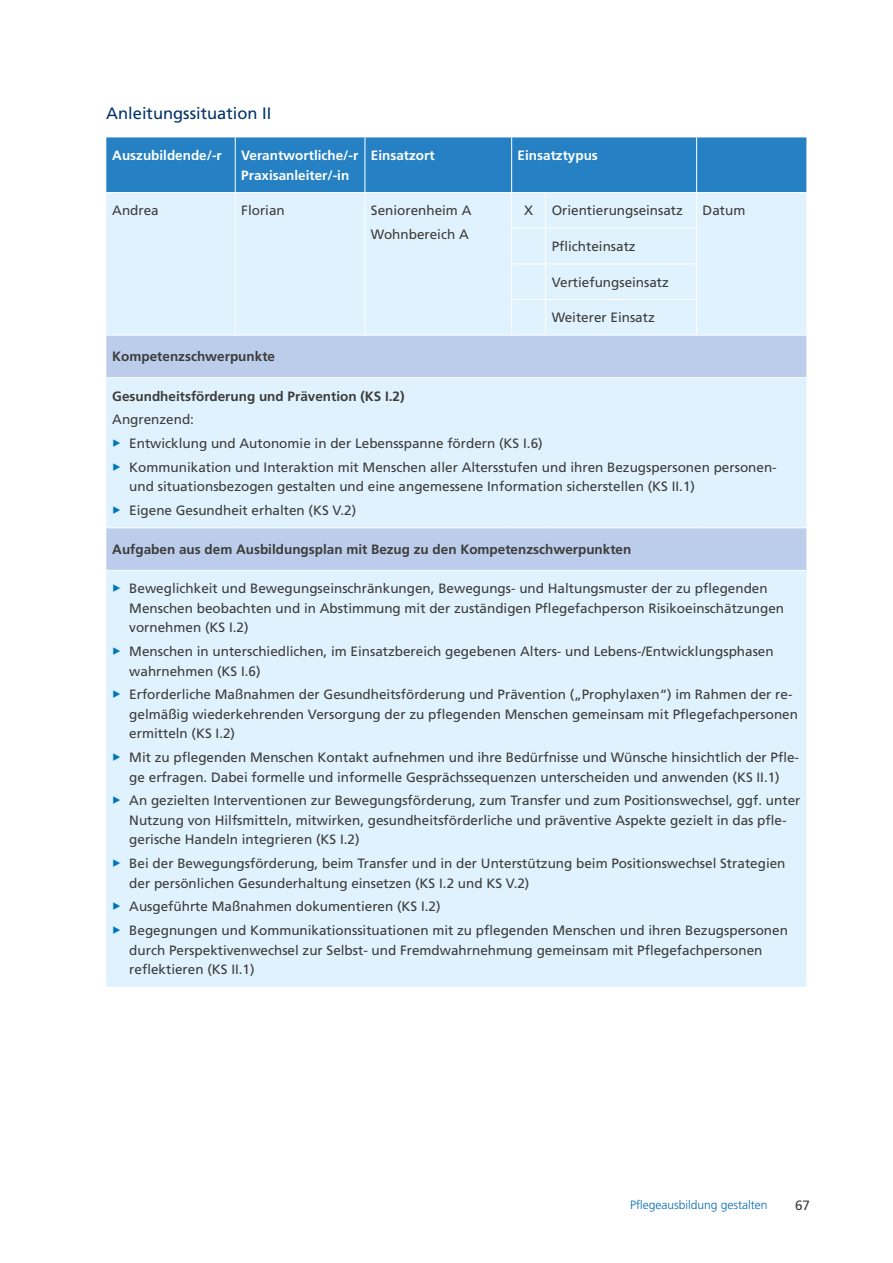
<style>
.page{position:relative;width:893px;height:1263px;background:#fff}
.page>*{position:absolute;margin:0;border:0;box-sizing:border-box;transform-origin:0 0}
.id242{font:16.5px "Frutiger LT Std";color:#00336a}
.id250{font:13.5px/19.5px "Frutiger LT Std";color:#3c3c3b}
.id253{font:700 13.5px "Frutiger LT Std";color:#3c3c3b}
.id252{font:13.5px "Frutiger LT Std";color:#3c3c3b}
.id254{font:700 13.5px/19.5px "Frutiger LT Std";color:#fff}
.t1{font:300 12px "Frutiger LT Std";color:#0069b4}
.s1{font-family:"Fago Pro";color:#0075bc}
</style>
<div class="page">
<div style="left:106px;top:137px;width:700px;height:55px;background:#2581c4"></div>
<div style="left:106px;top:193px;width:700px;height:794px;background:#dff2fd"></div>
<svg style="left:106px;top:336px;width:700px;height:234px;background:#d2e5f6"></svg>
<hr style="left:235px;top:137px;width:1px;height:55px;background:#fff">
<hr style="left:365px;top:137px;width:1px;height:55px;background:#fff">
<hr style="left:511px;top:137px;width:1px;height:55px;background:#fff">
<hr style="left:696px;top:137px;width:1px;height:55px;background:#fff">
<hr style="left:235px;top:193px;width:1px;height:35px;background:#fff">
<hr style="left:365px;top:193px;width:1px;height:35px;background:#fff">
<hr style="left:511px;top:193px;width:1px;height:35px;background:#fff">
<hr style="left:545px;top:193px;width:1px;height:35px;background:#fff">
<hr style="left:696px;top:193px;width:1px;height:35px;background:#fff">
<hr style="left:235px;top:228px;width:1px;height:36px;background:#fff">
<hr style="left:365px;top:228px;width:1px;height:36px;background:#fff">
<hr style="left:511px;top:228px;width:35px;height:1px;background:#fff">
<hr style="left:511px;top:229px;width:1px;height:34px;background:#fff">
<hr style="left:546px;top:228px;width:151px;height:1px;background:#fff">
<hr style="left:545px;top:229px;width:1px;height:34px;background:#fff">
<hr style="left:696px;top:229px;width:1px;height:34px;background:#fff">
<hr style="left:235px;top:264px;width:1px;height:35px;background:#fff">
<hr style="left:365px;top:264px;width:1px;height:35px;background:#fff">
<hr style="left:511px;top:263px;width:35px;height:1px;background:#fff">
<hr style="left:511px;top:264px;width:1px;height:35px;background:#fff">
<hr style="left:546px;top:263px;width:151px;height:1px;background:#fff">
<hr style="left:545px;top:264px;width:1px;height:35px;background:#fff">
<hr style="left:696px;top:264px;width:1px;height:35px;background:#fff">
<hr style="left:235px;top:299px;width:1px;height:36px;background:#fff">
<hr style="left:365px;top:299px;width:1px;height:36px;background:#fff">
<hr style="left:511px;top:299px;width:35px;height:1px;background:#fff">
<hr style="left:511px;top:300px;width:1px;height:35px;background:#fff">
<hr style="left:546px;top:299px;width:151px;height:1px;background:#fff">
<hr style="left:545px;top:300px;width:1px;height:35px;background:#fff">
<hr style="left:696px;top:300px;width:1px;height:35px;background:#fff">
<hr style="left:106px;top:335px;width:129px;height:1px;background:#fff">
<hr style="left:235px;top:335px;width:130px;height:1px;background:#fff">
<hr style="left:365px;top:335px;width:147px;height:1px;background:#fff">
<hr style="left:512px;top:335px;width:34px;height:1px;background:#fff">
<hr style="left:546px;top:335px;width:151px;height:1px;background:#fff">
<hr style="left:697px;top:335px;width:109px;height:1px;background:#fff">
<hr style="left:106px;top:377px;width:129px;height:1px;background:#fff">
<hr style="left:235px;top:377px;width:130px;height:1px;background:#fff">
<hr style="left:365px;top:377px;width:147px;height:1px;background:#fff">
<hr style="left:512px;top:377px;width:34px;height:1px;background:#fff">
<hr style="left:546px;top:377px;width:151px;height:1px;background:#fff">
<hr style="left:697px;top:377px;width:109px;height:1px;background:#fff">
<hr style="left:106px;top:527px;width:129px;height:1px;background:#fff">
<hr style="left:235px;top:527px;width:130px;height:1px;background:#fff">
<hr style="left:365px;top:527px;width:147px;height:1px;background:#fff">
<hr style="left:512px;top:527px;width:34px;height:1px;background:#fff">
<hr style="left:546px;top:527px;width:151px;height:1px;background:#fff">
<hr style="left:697px;top:527px;width:109px;height:1px;background:#fff">
<hr style="left:106px;top:570px;width:129px;height:1px;background:#fff">
<hr style="left:235px;top:570px;width:130px;height:1px;background:#fff">
<hr style="left:365px;top:570px;width:147px;height:1px;background:#fff">
<hr style="left:512px;top:570px;width:34px;height:1px;background:#fff">
<hr style="left:546px;top:570px;width:151px;height:1px;background:#fff">
<hr style="left:697px;top:570px;width:109px;height:1px;background:#fff">
<h3 class="id242" style="left:106px;top:103px;width:167px">Anleitungssituation II</h3>
<p class="id254" style="left:112px;top:146px;width:111px">Auszubildende/-r</p>
<p class="id254" style="left:241px;top:146px;width:119px">Verantwortliche/-r<br>Praxisanleiter/-in</p>
<p class="id254" style="left:371px;top:146px;width:65px">Einsatzort</p>
<p class="id254" style="left:518px;top:146px;width:82px">Einsatztypus</p>
<p class="id252" style="left:112px;top:203px;width:48px">Andrea</p>
<p class="id252" style="left:241px;top:203px;width:45px">Florian</p>
<p class="id252" style="left:371px;top:203px;width:102px">Seniorenheim A</p>
<p class="id252" style="left:371px;top:227px;width:99px">Wohnbereich A</p>
<p class="id252" style="left:524px;top:203px;width:11px">X</p>
<p class="id252" style="left:552px;top:203px;width:133px">Orientierungseinsatz</p>
<p class="id252" style="left:703px;top:203px;width:44px">Datum</p>
<p class="id252" style="left:552px;top:238px;width:86px">Pflichteinsatz</p>
<p class="id252" style="left:552px;top:274px;width:119px">Vertiefungseinsatz</p>
<p class="id252" style="left:552px;top:310px;width:105px">Weiterer Einsatz</p>
<p class="id253" style="left:112px;top:349px;width:164px">Kompetenzschwerpunkte</p>
<p class="id253" style="left:112px;top:388px;width:294px">Gesundheitsförderung und Prävention (KS I.2)</p>
<p class="id252" style="left:112px;top:412px;width:83px">Angrenzend:</p>
<p class="id250" style="left:112px;top:434px;width:432px"><span class="s1">▶</span> Entwicklung und Autonomie in der Lebensspanne fördern (KS I.6)</p>
<p class="id250" style="left:129px;top:457px;width:649px;text-indent:-17px"><span class="s1">▶</span> Kommunikation und Interaktion mit Menschen aller Altersstufen und ihren Bezugspersonen personen&shy;und situationsbezogen gestalten und eine angemessene Information sicherstellen (KS II.1)</p>
<p class="id250" style="left:112px;top:501px;width:245px"><span class="s1">▶</span> Eigene Gesundheit erhalten (KS V.2)</p>
<p class="id253" style="left:112px;top:541px;width:521px">Aufgaben aus dem Ausbildungsplan mit Bezug zu den Kompetenzschwerpunkten</p>
<p class="id250" style="left:129px;top:579px;width:656px;text-indent:-17px"><span class="s1">▶</span> Beweglichkeit und Bewegungseinschränkungen, Bewegungs- und Haltungsmuster der zu pflegenden<br>Menschen beobachten und in Abstimmung mit der zuständigen Pflegefachperson Risikoeinschätzungen vornehmen (KS I.2)</p>
<p class="id250" style="left:129px;top:642px;width:646px;text-indent:-17px"><span class="s1">▶</span> Menschen in unterschiedlichen, im Einsatzbereich gegebenen Alters- und Lebens-/Entwicklungsphasen wahrnehmen (KS I.6)</p>
<p class="id250" style="left:129px;top:685px;width:670px;text-indent:-17px"><span class="s1">▶</span> Erforderliche Maßnahmen der Gesundheitsförderung und Prävention („Prophylaxen“) im Rahmen der re&shy;gelmäßig wiederkehrenden Versorgung der zu pflegenden Menschen gemeinsam mit Pflegefachpersonen ermitteln (KS I.2)</p>
<p class="id250" style="left:112px;top:748px;width:688px;text-align:center"><span class="s1">▶</span> Mit zu pflegenden Menschen Kontakt aufnehmen und ihre Bedürfnisse und Wünsche hinsichtlich der Pfle&shy;ge erfragen. Dabei formelle und informelle Gesprächssequenzen unterscheiden und anwenden (KS II.1)</p>
<p class="id250" style="left:129px;top:791px;width:673px;text-indent:-17px"><span class="s1">▶</span> An gezielten Interventionen zur Bewegungsförderung, zum Transfer und zum Positionswechsel, ggf. unter<br>Nutzung von Hilfsmitteln, mitwirken, gesundheitsförderliche und präventive Aspekte gezielt in das pfle&shy;gerische Handeln integrieren (KS I.2)</p>
<p class="id250" style="left:129px;top:854px;width:658px;text-indent:-17px"><span class="s1">▶</span> Bei der Bewegungsförderung, beim Transfer und in der Unterstützung beim Positionswechsel Strategien der persönlichen Gesunderhaltung einsetzen (KS I.2 und KS V.2)</p>
<p class="id250" style="left:112px;top:897px;width:330px"><span class="s1">▶</span> Ausgeführte Maßnahmen dokumentieren (KS I.2)</p>
<p class="id250" style="left:129px;top:921px;width:660px;text-indent:-17px"><span class="s1">▶</span> Begegnungen und Kommunikationssituationen mit zu pflegenden Menschen und ihren Bezugspersonen durch Perspektivenwechsel zur Selbst- und Fremdwahrnehmung gemeinsam mit Pflegefachpersonen reflektieren (KS II.1)</p>
<p class="t1" style="left:630px;top:1198px;width:139px">Pflegeausbildung gestalten</p>
<p class="id250" style="left:795px;top:1195px;width:17px">67</p>
</div>
